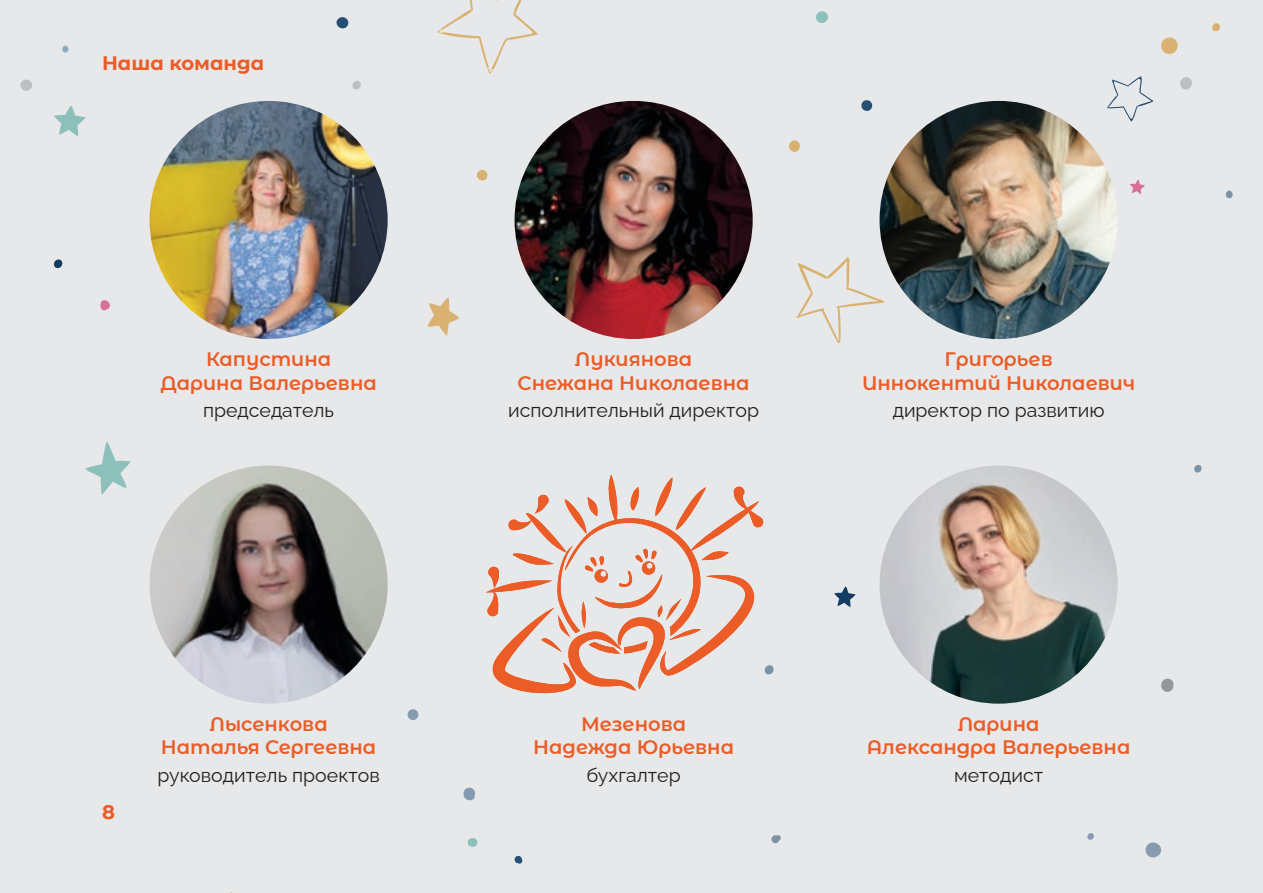
<style>
.page{position:relative;width:1263px;height:893px;background:#e7e8e9}
.page>*{position:absolute;margin:0;border:0;box-sizing:border-box;transform-origin:0 0}
.t1{font:600 19.5px/23.4px "Montserrat Alternates";color:#eb5c27;text-align:center}
.t2{font:19.5px "Raleway";color:#231f20}
.t3{font:700 19.5px "Montserrat Alternates";color:#eb5c27}
</style>
<div class="page">
<svg style="left:834px;top:586px;width:21px;height:21px"></svg>
<svg style="left:1130px;top:179px;width:15px;height:15px"></svg>
<svg style="left:1161px;top:678px;width:12px;height:14px"></svg>
<svg style="left:1226px;top:190px;width:7px;height:8px"></svg>
<svg style="left:816px;top:11px;width:12px;height:12px"></svg>
<svg style="left:1212px;top:23px;width:8px;height:9px"></svg>
<div style="left:789px;top:140px;width:11px;height:12px;background:#d9b170;border-radius:50%"></div>
<svg style="left:477px;top:170px;width:11px;height:11px"></svg>
<svg style="left:100px;top:300px;width:10px;height:11px"></svg>
<svg style="left:336px;top:17px;width:12px;height:12px"></svg>
<svg style="left:1180px;top:77px;width:12px;height:13px"></svg>
<svg style="left:463px;top:787px;width:12px;height:13px"></svg>
<svg style="left:407px;top:709px;width:11px;height:11px"></svg>
<svg style="left:514px;top:856px;width:8px;height:8px"></svg>
<svg style="left:468px;top:838px;width:9px;height:9px"></svg>
<svg style="left:771px;top:835px;width:10px;height:8px"></svg>
<svg style="left:1161px;top:37px;width:17px;height:17px"></svg>
<svg style="left:1087px;top:833px;width:7px;height:7px"></svg>
<svg style="left:1145px;top:842px;width:16px;height:15px"></svg>
<svg style="left:352px;top:81px;width:9px;height:8px"></svg>
<svg style="left:1194px;top:465px;width:8px;height:8px"></svg>
<svg style="left:20px;top:79px;width:12px;height:12px"></svg>
<svg style="left:62px;top:45px;width:7px;height:8px"></svg>
<svg style="left:54px;top:259px;width:9px;height:9px"></svg>
<svg style="left:861px;top:100px;width:11px;height:11px"></svg>
<img style="left:150px;top:101px;width:238px;height:238px;border-radius:119px">
<img style="left:514px;top:101px;width:239px;height:238px;border-radius:119px">
<img style="left:879px;top:101px;width:239px;height:238px;border-radius:119px">
<img style="left:150px;top:466px;width:238px;height:238px;border-radius:119px">
<img style="left:879px;top:466px;width:239px;height:238px;border-radius:119px">
<svg style="left:796px;top:257px;width:88px;height:86px"></svg>
<svg style="left:54px;top:105px;width:32px;height:31px"></svg>
<svg style="left:85px;top:441px;width:46px;height:54px"></svg>
<svg style="left:1107px;top:76px;width:46px;height:46px"></svg>
<svg style="left:427px;top:297px;width:32px;height:39px"></svg>
<svg style="left:437px;top:0;width:101px;height:74px"></svg>
<svg style="left:486px;top:474px;width:288px;height:220px"></svg>
<p class="t3" style="left:102px;top:49px;width:164px">Наша команда</p>
<p class="t1" style="left:160px;top:347px;width:218px">Капустина<br>Дарина Валерьевна</p>
<p class="t2" style="left:203px;top:395px;width:133px">председатель</p>
<p class="t3" style="left:102px;top:798px;width:14px">8</p>
<p class="t1" style="left:161px;top:711px;width:217px">Лысенкова<br>Наталья Сергеевна</p>
<p class="t2" style="left:157px;top:759px;width:224px">руководитель проектов</p>
<p class="t1" style="left:518px;top:347px;width:233px">Лукиянова<br>Снежана Николаевна</p>
<p class="t2" style="left:508px;top:395px;width:252px">исполнительный директор</p>
<p class="t1" style="left:862px;top:347px;width:275px">Григорьев<br>Иннокентий Николаевич</p>
<p class="t2" style="left:893px;top:395px;width:213px">директор по развитию</p>
<p class="t1" style="left:533px;top:711px;width:202px">Мезенова<br>Надежда Юрьевна</p>
<p class="t2" style="left:586px;top:759px;width:96px">бухгалтер</p>
<p class="t1" style="left:867px;top:711px;width:265px">Ларина<br>Александра Валерьевна</p>
<p class="t2" style="left:954px;top:759px;width:90px">методист</p>
</div>
